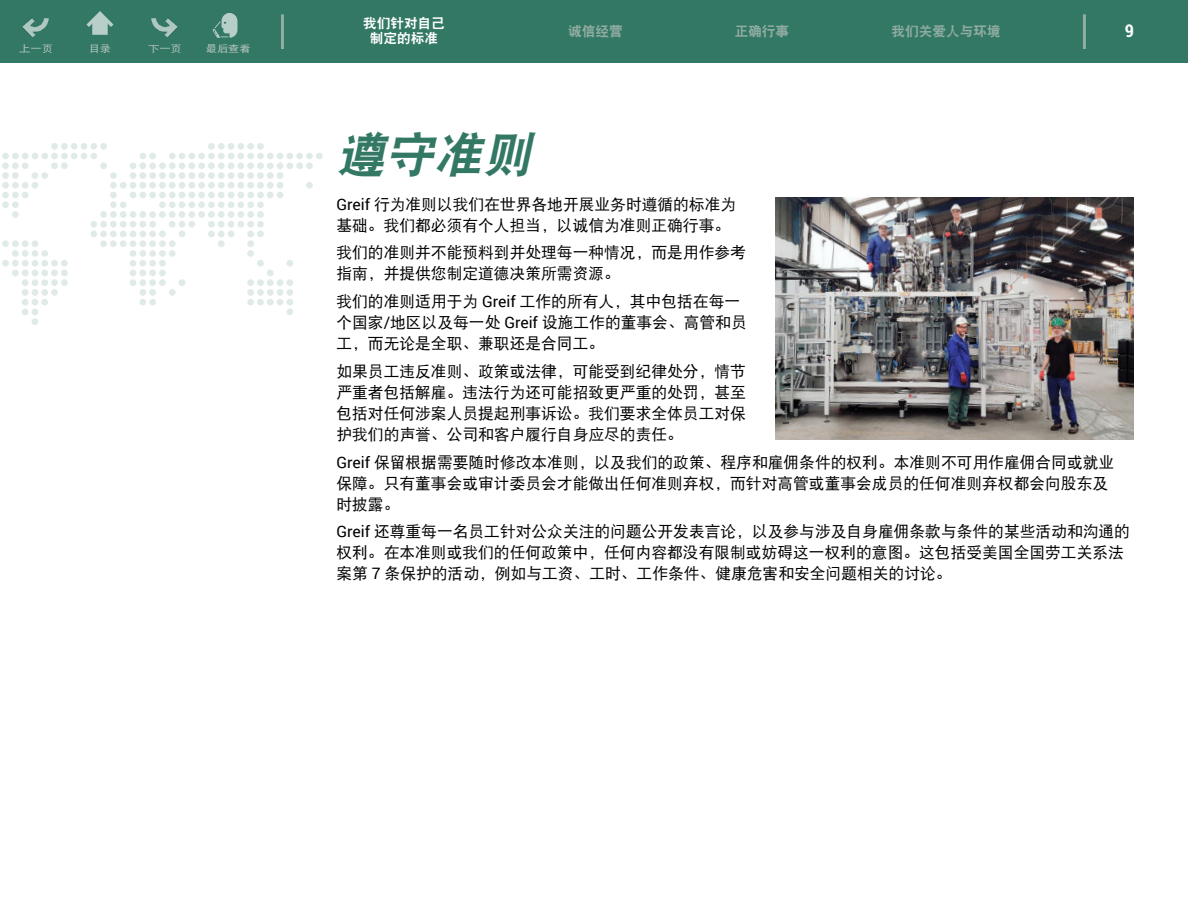
<style>
.page{position:relative;width:1188px;height:918px;background:#fff}
.page>*{position:absolute;margin:0;border:0;box-sizing:border-box;transform-origin:0 0}
.t1{font:italic 48.75px "DFP Hei W9";color:#337865}
.t2{font:700 condensed 17.4px "Roboto";color:#fff}
.t3{font:15.75px/21px "DFP Hei W5";color:#000}
.t4{font:13.65px "DFP Hei W9";color:#91aca1}
.t5{font:13.65px/15.1px "DFP Hei W9";color:#fff;text-align:center}
.t6{font:9.45px "DFP Hei W5";letter-spacing:-.02em;color:#b8c7c0;scale:1.2 1}
.s1{font-family:"Roboto"}
</style>
<div class="page">
<div style="left:0;top:0;width:1188px;height:63px;background:#337865"></div>
<hr style="left:1083px;top:14px;width:3px;height:35px;background:#91aca1">
<hr style="left:281px;top:14px;width:3px;height:35px;background:#91aca1">
<img style="left:775px;top:198px;width:359px;height:242px">
<svg style="left:2px;top:143px;width:321px;height:182px"></svg>
<img style="left:22px;top:18px;width:27px;height:20px">
<svg style="left:86px;top:11px;width:27px;height:24px"></svg>
<img style="left:151px;top:18px;width:27px;height:20px">
<svg style="left:212px;top:13px;width:25px;height:25px"></svg>
<p class="t6" style="left:19px;top:44px;width:30px">上一页</p>
<p class="t6" style="left:89px;top:44px;width:20px">目录</p>
<p class="t6" style="left:148px;top:44px;width:30px">下一页</p>
<p class="t6" style="left:206px;top:44px;width:39px">最后查看</p>
<p class="t5" style="left:363px;top:16px;width:83px">我们针对自己制定的标准</p>
<p class="t4" style="left:568px;top:24px;width:56px">诚信经营</p>
<p class="t4" style="left:735px;top:24px;width:56px">正确行事</p>
<p class="t4" style="left:892px;top:24px;width:111px">我们关爱人与环境</p>
<p class="t2" style="left:1125px;top:21px;width:11px">9</p>
<h1 class="t1" style="left:336px;top:130px;width:207px">遵守准则</h1>
<p class="t3" style="left:336px;top:193px;width:401px"><span class="s1">Greif</span> 行为准则以我们在世界各地开展业务时遵循的标准为基础。我们都必须有个人担当，以诚信为准则正确行事。</p>
<p class="t3" style="left:336px;top:242px;width:411px">我们的准则并不能预料到并处理每一种情况，而是用作参考指南，并提供您制定道德决策所需资源。</p>
<p class="t3" style="left:336px;top:291px;width:412px">我们的准则适用于为 <span class="s1">Greif</span> 工作的所有人，其中包括在每一个国家<span class="s1">/</span>地区以及每一处 <span class="s1">Greif</span> 设施工作的董事会、高管和员工，而无论是全职、兼职还是合同工。</p>
<p class="t3" style="left:336px;top:361px;width:411px;text-align:justify">如果员工违反准则、政策或法律，可能受到纪律处分，情节严重者包括解雇。违法行为还可能招致更严重的处罚，甚至包括对任何涉案人员提起刑事诉讼。我们要求全体员工对保护我们的声誉、公司和客户履行自身应尽的责任。</p>
<p class="t3" style="left:336px;top:451px;width:779px"><span class="s1">Greif</span> 保留根据需要随时修改本准则，以及我们的政策、程序和雇佣条件的权利。本准则不可用作雇佣合同或就业保障。只有董事会或审计委员会才能做出任何准则弃权，而针对高管或董事会成员的任何准则弃权都会向股东及时披露。</p>
<p class="t3" style="left:336px;top:521px;width:795px"><span class="s1">Greif</span> 还尊重每一名员工针对公众关注的问题公开发表言论，以及参与涉及自身雇佣条款与条件的某些活动和沟通的权利。在本准则或我们的任何政策中，任何内容都没有限制或妨碍这一权利的意图。这包括受美国全国劳工关系法案第 <span class="s1">7</span> 条保护的活动，例如与工资、工时、工作条件、健康危害和安全问题相关的讨论。</p>
</div>
